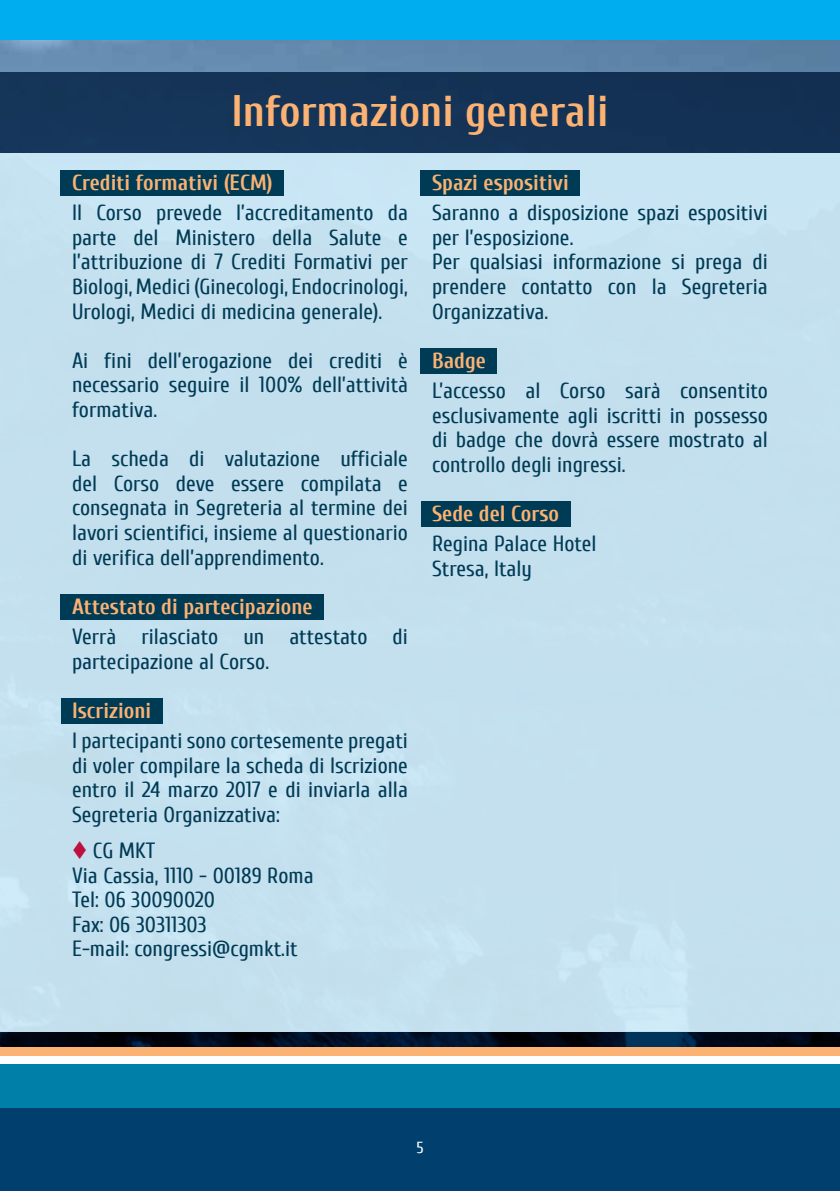
<style>
.page{position:relative;width:840px;height:1191px;background:#fff}
.page>*{position:absolute;margin:0;border:0;box-sizing:border-box;transform-origin:0 0}
.t1{font:700 44px "Cuprum";color:#fbb273}
.t2{font:22px/24.6px "Cuprum";color:#003b55;text-align:justify}
.t3{font:700 22px "Cuprum";color:#fbb273}
.t4{font:16px "Cuprum";color:#fff}
.s1{color:#bc103f}
</style>
<div class="page">
<img style="left:0;top:39px;width:839px;height:33px">
<div style="left:0;top:1064px;width:839px;height:127px;background:#007fa8"></div>
<div style="left:0;top:1108px;width:839px;height:83px;background:#003f6e"></div>
<div style="left:0;top:72px;width:839px;height:81px;background:#143357"></div>
<svg style="left:0;top:1031px;width:839px;height:16px;background:#0c192b"></svg>
<div style="left:0;top:1047px;width:839px;height:8px;background:#fbb273"></div>
<div style="left:0;top:0;width:839px;height:39px;background:#00aeef"></div>
<div style="left:0;top:153px;width:839px;height:878px;background:#c4e0ef"></div>
<div style="left:61px;top:170px;width:223px;height:25px;background:#003b55"></div>
<div style="left:61px;top:594px;width:263px;height:25px;background:#003b55"></div>
<div style="left:61px;top:698px;width:101px;height:25px;background:#003b55"></div>
<div style="left:420px;top:170px;width:160px;height:25px;background:#003b55"></div>
<div style="left:420px;top:348px;width:77px;height:25px;background:#003b55"></div>
<div style="left:420px;top:501px;width:150px;height:26px;background:#003b55"></div>
<h1 class="t1" style="left:231px;top:87px;width:378px">Informazioni generali</h1>
<p class="t3" style="left:72px;top:170px;width:202px">Crediti formativi (ECM)</p>
<p class="t2" style="left:72px;top:200px;width:337px">Il Corso prevede l’accreditamento da parte del Ministero della Salute e l’attribuzione di 7 Crediti Formativi per Biologi, Medici (Ginecologi, Endocrinologi, Urologi, Medici di medicina generale).</p>
<p class="t2" style="left:72px;top:348px;width:337px">Ai fini dell’erogazione dei crediti è necessario seguire il 100% dell’attività formativa.</p>
<p class="t2" style="left:72px;top:446px;width:337px">La scheda di valutazione ufficiale del Corso deve essere compilata e consegnata in Segreteria al termine dei lavori scientifici, insieme al questionario di verifica dell’apprendimento.</p>
<p class="t3" style="left:72px;top:594px;width:242px">Attestato di partecipazione</p>
<p class="t2" style="left:72px;top:624px;width:337px">Verrà rilasciato un attestato di partecipazione al Corso.</p>
<p class="t3" style="left:72px;top:698px;width:81px">Iscrizioni</p>
<p class="t2" style="left:72px;top:728px;width:337px">I partecipanti sono cortesemente pregati di voler compilare la scheda di Iscrizione entro il 24 marzo 2017 e di inviarla alla Segreteria Organizzativa:</p>
<p class="t2" style="left:72px;top:838px;width:243px;text-align:left"><span class="s1">◆</span> CG MKT<br>Via Cassia, 1110 - 00189 Roma<br>Tel: 06 30090020<br>Fax: 06 30311303<br>E-mail: congressi@cgmkt.it</p>
<p class="t3" style="left:432px;top:170px;width:138px">Spazi espositivi</p>
<p class="t2" style="left:432px;top:200px;width:337px;text-align:left">Saranno a disposizione spazi espositivi per l’esposizione.<br>Per qualsiasi informazione si prega di prendere contatto con la Segreteria<br>Organizzativa.</p>
<p class="t3" style="left:432px;top:348px;width:55px">Badge</p>
<p class="t2" style="left:432px;top:378px;width:337px">L’accesso al Corso sarà consentito esclusivamente agli iscritti in possesso di badge che dovrà essere mostrato al controllo degli ingressi.</p>
<p class="t3" style="left:432px;top:501px;width:129px">Sede del Corso</p>
<p class="t2" style="left:432px;top:531px;width:166px">Regina Palace Hotel<br>Stresa, Italy</p>
<p class="t4" style="left:416px;top:1138px;width:9px">5</p>
</div>
